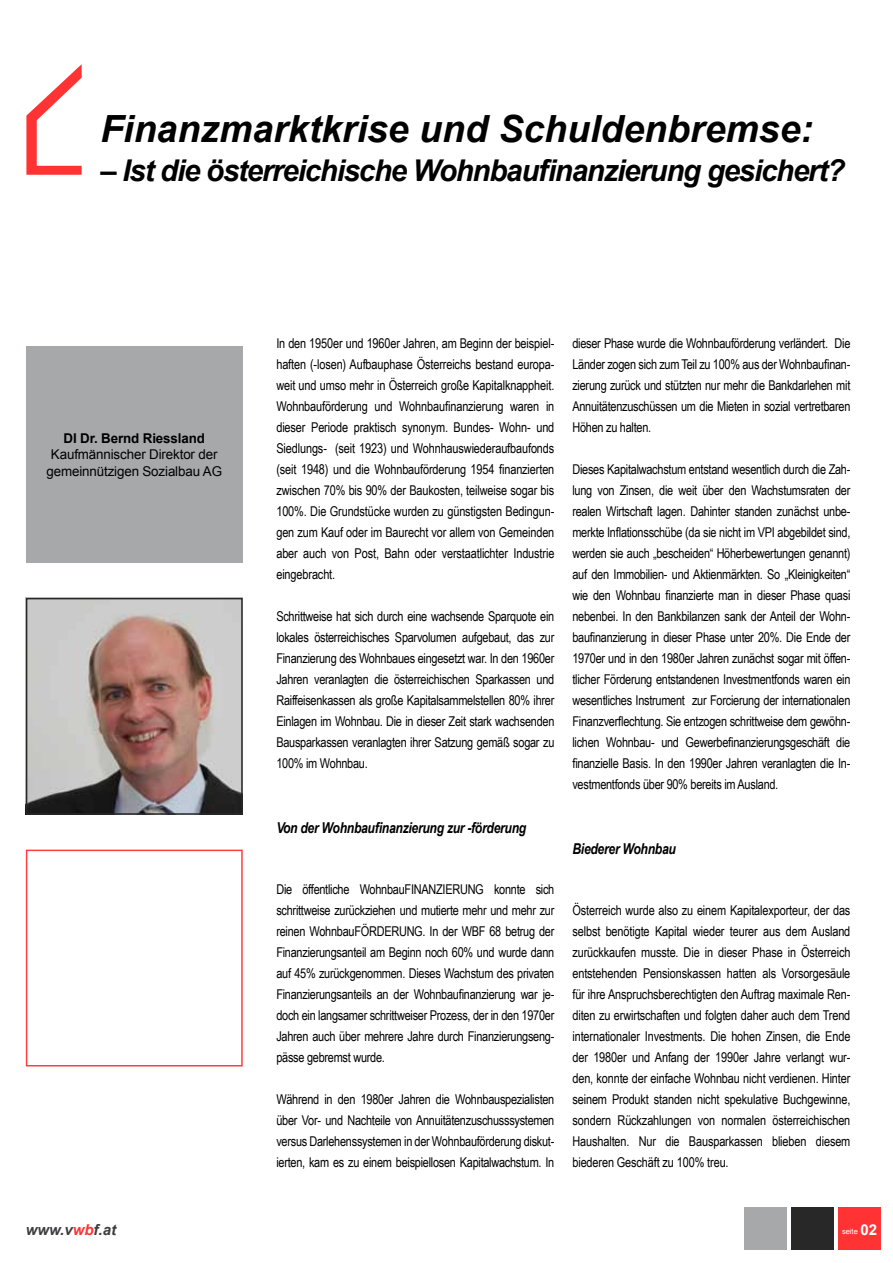
<style>
.page{position:relative;width:893px;height:1263px;background:#fff}
.page>*{position:absolute;margin:0;border:0;box-sizing:border-box;transform-origin:0 0}
.t1{font:italic 700 37.5px "Arial";color:#000}
.t2{font:italic 700 30px "Arial";letter-spacing:-.04em;color:#000}
.t3{font:italic 700 15px "Arial Narrow";letter-spacing:-.02em;color:#000}
.t4{font:italic 700 15px "Arial";color:#3e3d40}
.t5{font:13.5px/21px "Arial Narrow";letter-spacing:-.02em;color:#000;text-align:justify}
.t6{font:13.5px/16.2px "Arial";letter-spacing:-.01em;color:#000;text-align:center}
.t7{font:700 13.5px "Arial";letter-spacing:-.01em;color:#000}
.t8{font:7.5px "Arial";color:#fff}
.s1{color:#f33}
.s2{font-weight:700;font-size:15px}
</style>
<div class="page">
<div style="left:26px;top:346px;width:217px;height:217px;background:#a7a8aa"></div>
<div style="left:744px;top:1208px;width:42px;height:42px;background:#a7a8aa"></div>
<img style="left:29px;top:601px;width:211px;height:211px">
<div style="left:26px;top:598px;width:217px;height:217px;border:2px solid #282829"></div>
<div style="left:791px;top:1208px;width:42px;height:42px;background:#282829"></div>
<div style="left:26px;top:850px;width:217px;height:216px;border:2px solid #ff3d3d"></div>
<div style="left:838px;top:1208px;width:42px;height:42px;background:#f33"></div>
<svg style="left:26px;top:64px;width:56px;height:111px"></svg>
<h1 class="t1" style="left:100px;top:104px;width:714px">Finanzmarktkrise und Schuldenbremse:</h1>
<h2 class="t2" style="left:100px;top:151px;width:746px">– Ist die österreichische Wohnbaufinanzierung gesichert?</h2>
<p class="t7" style="left:64px;top:429px;width:143px">DI Dr. Bernd Riessland</p>
<p class="t6" style="left:46px;top:447px;width:177px">Kaufmännischer Direktor der gemeinnützigen Sozialbau AG</p>
<p class="t5" style="left:276px;top:332px;width:280px">In den 1950er und 1960er Jahren, am Beginn der beispiel&shy;haften (-losen) Aufbauphase Österreichs bestand europa&shy;weit und umso mehr in Österreich große Kapitalknappheit.<br>Wohnbauförderung und Wohnbaufinanzierung waren in dieser Periode praktisch synonym. Bundes- Wohn- und Siedlungs- (seit 1923) und Wohnhauswiederaufbaufonds (seit 1948) und die Wohnbauförderung 1954 finanzierten zwischen 70% bis 90% der Baukosten, teilweise sogar bis 100%. Die Grundstücke wurden zu günstigsten Bedingun&shy;gen zum Kauf oder im Baurecht vor allem von Gemeinden aber auch von Post, Bahn oder verstaatlichter Industrie eingebracht.</p>
<p class="t5" style="left:276px;top:605px;width:280px">Schrittweise hat sich durch eine wachsende Sparquote ein lokales österreichisches Sparvolumen aufgebaut, das zur Finanzierung des Wohnbaues eingesetzt war. In den 1960er Jahren veranlagten die österreichischen Sparkassen und Raiffeisenkassen als große Kapitalsammelstellen 80% ihrer Einlagen im Wohnbau. Die in dieser Zeit stark wachsenden Bausparkassen veranlagten ihrer Satzung gemäß sogar zu 100% im Wohnbau.</p>
<p class="t3" style="left:276px;top:816px;width:251px">Von der Wohnbaufinanzierung zur -förderung</p>
<p class="t5" style="left:276px;top:878px;width:279px">Die öffentliche WohnbauFINANZIERUNG konnte sich schrittweise zurückziehen und mutierte mehr und mehr zur reinen WohnbauFÖRDERUNG. In der WBF 68 betrug der Finanzierungsanteil am Beginn noch 60% und wurde dann auf 45% zurückgenommen. Dieses Wachstum des privaten Finanzierungsanteils an der Wohnbaufinanzierung war je&shy;doch ein langsamer schrittweiser Prozess, der in den 1970er Jahren auch über mehrere Jahre durch Finanzierungseng&shy;pässe gebremst wurde.</p>
<p class="t5" style="left:276px;top:1088px;width:279px">Während in den 1980er Jahren die Wohnbauspezialisten über Vor- und Nachteile von Annuitätenzuschusssystemen versus Darlehenssystemen in der Wohnbauförderung diskut&shy;ierten, kam es zu einem beispiellosen Kapitalwachstum. In</p>
<p class="t5" style="left:572px;top:332px;width:280px">dieser Phase wurde die Wohnbauförderung verländert. Die Länder zogen sich zum Teil zu 100% aus der Wohnbaufinan&shy;zierung zurück und stützten nur mehr die Bankdarlehen mit Annuitätenzuschüssen um die Mieten in sozial vertretbaren Höhen zu halten.</p>
<p class="t5" style="left:572px;top:458px;width:280px">Dieses Kapitalwachstum entstand wesentlich durch die Zah&shy;lung von Zinsen, die weit über den Wachstumsraten der realen Wirtschaft lagen. Dahinter standen zunächst unbe&shy;merkte Inflationsschübe (da sie nicht im VPI abgebildet sind, werden sie auch „bescheiden“ Höherbewertungen genannt) auf den Immobilien- und Aktienmärkten. So „Kleinigkeiten“ wie den Wohnbau finanzierte man in dieser Phase quasi nebenbei. In den Bankbilanzen sank der Anteil der Wohn&shy;baufinanzierung in dieser Phase unter 20%. Die Ende der 1970er und in den 1980er Jahren zunächst sogar mit öffen&shy;tlicher Förderung entstandenen Investmentfonds waren ein wesentliches Instrument zur Forcierung der internationalen Finanzverflechtung. Sie entzogen schrittweise dem gewöhn&shy;lichen Wohnbau- und Gewerbefinanzierungsgeschäft die finanzielle Basis. In den 1990er Jahren veranlagten die In&shy;vestmentfonds über 90% bereits im Ausland.</p>
<p class="t3" style="left:572px;top:837px;width:105px">Biederer Wohnbau</p>
<p class="t5" style="left:572px;top:899px;width:280px">Österreich wurde also zu einem Kapitalexporteur, der das selbst benötigte Kapital wieder teurer aus dem Ausland zurückkaufen musste. Die in dieser Phase in Österreich entstehenden Pensionskassen hatten als Vorsorgesäule für ihre Anspruchsberechtigten den Auftrag maximale Ren&shy;diten zu erwirtschaften und folgten daher auch dem Trend internationaler Investments. Die hohen Zinsen, die Ende der 1980er und Anfang der 1990er Jahre verlangt wur&shy;den, konnte der einfache Wohnbau nicht verdienen. Hinter seinem Produkt standen nicht spekulative Buchgewinne, sondern Rückzahlungen von normalen österreichischen Haushalten. Nur die Bausparkassen blieben diesem biederen Geschäft zu 100% treu.</p>
<p class="t4" style="left:26px;top:1220px;width:92px">www.v<span class="s1">wb</span>f.at</p>
<p class="t8" style="left:842px;top:1227px;width:37px">seite <span class="s2">02</span></p>
</div>
